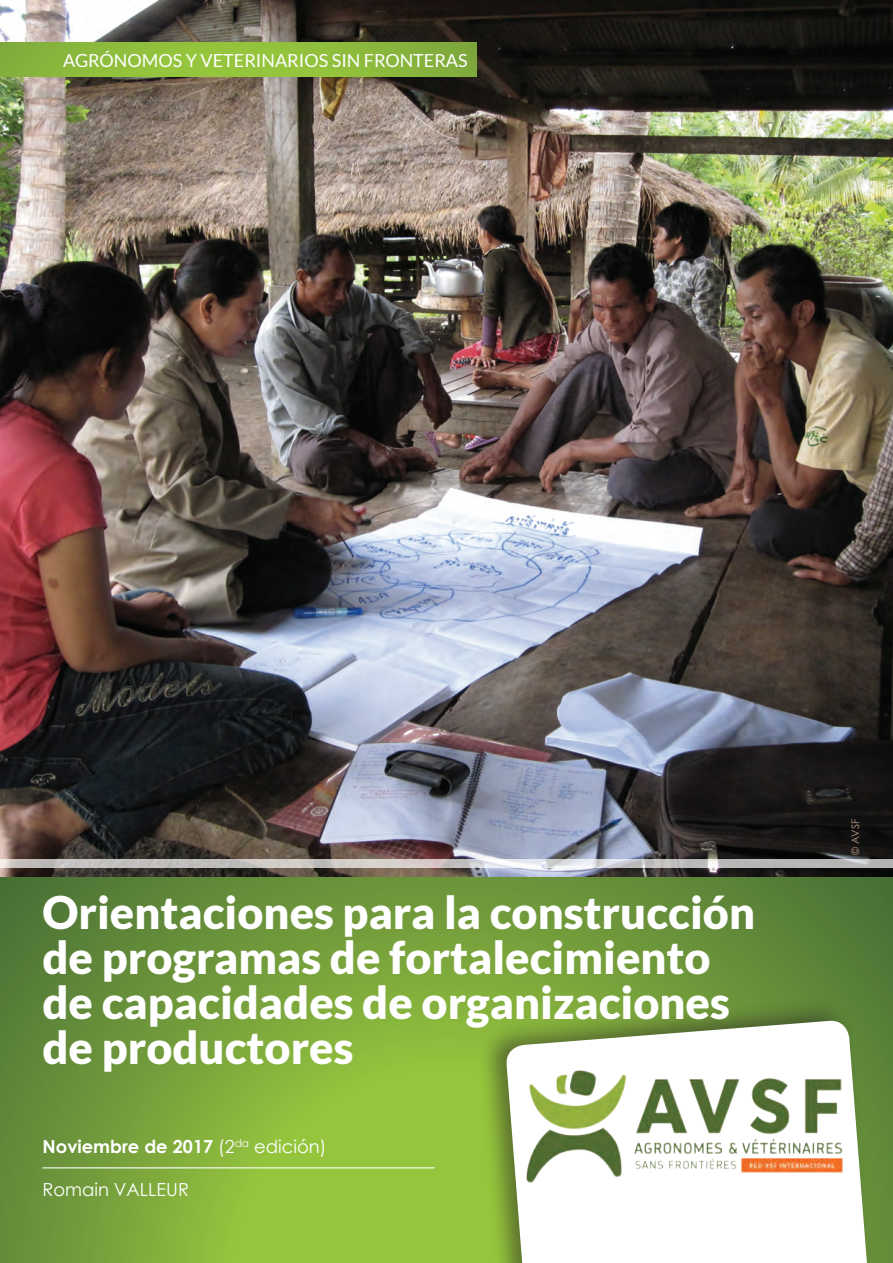
<style>
.page{position:relative;width:893px;height:1263px;background:#fff}
.page>*{position:absolute;margin:0;border:0;box-sizing:border-box;transform-origin:0 0}
.t1{font:900 45px/45px "Lato";color:#fff}
.t2{font:18px "Lato";color:#fff}
.t3{font:700 18px "Century Gothic";color:#fff}
.t4{font:18px "Century Gothic";color:#fff}
.t5{font:10.5px "Century Gothic";color:#b09581}
.s1{font-weight:400}
</style>
<div class="page">
<svg style="left:0;top:876px;width:893px;height:387px;background:#759f3a"></svg>
<img style="left:0;top:0;width:893px;height:876px">
<div style="left:477px;top:997px;width:404px;height:266px;background:#231f20;opacity:.5"></div>
<svg style="left:505px;top:1019px;width:370px;height:244px"></svg>
<img style="left:506px;top:1052px;width:356px;height:146px">
<svg style="left:0;top:859px;width:893px;height:8px;background:#c9c7c7"></svg>
<hr style="left:43px;top:1167px;width:392px;height:1px;background:#fff">
<svg style="left:0;top:43px;width:476px;height:34px;background:#8dbb3c"></svg>
<p class="t2" style="left:63px;top:50px;width:406px">AGRÓNOMOS Y VETERINARIOS SIN FRONTERAS</p>
<p class="t1" style="left:43px;top:889px;width:714px">Orientaciones para la construcción de programas de fortalecimiento de capacidades de organizaciones de productores</p>
<p class="t3" style="left:43px;top:1133px;width:285px">Noviembre de 2017 <span class="s1">(2</span><sup>da</sup> <span class="s1">edición)</span></p>
<p class="t4" style="left:43px;top:1177px;width:148px">Romain VALLEUR</p>
<p class="t5" style="left:848px;top:855px;width:38px;rotate:-90deg">© AVSF</p>
</div>
